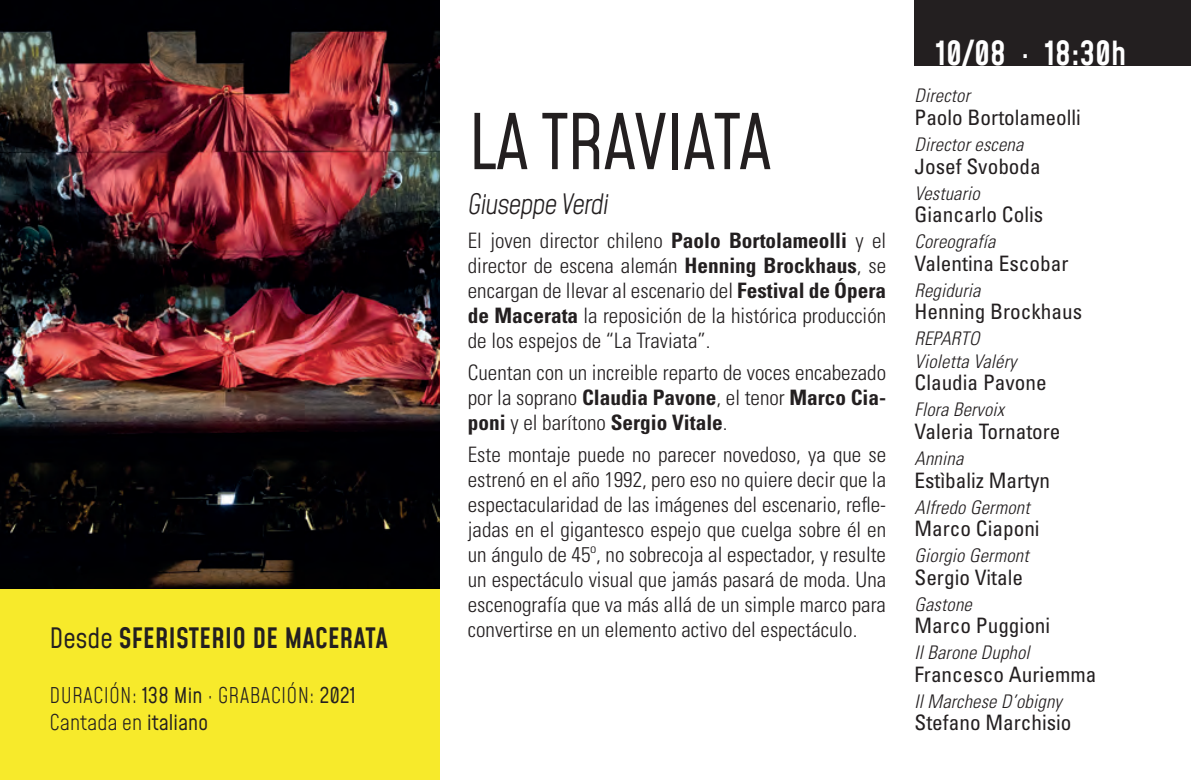
<style>
.page{position:relative;width:1191px;height:780px;background:#fff}
.page>*{position:absolute;margin:0;border:0;box-sizing:border-box;transform-origin:0 0}
.titulo_ópera{font:75px "Mohave";letter-spacing:-.03em;color:#231f20}
.fecha_hora{font:600 32.5px "Mohave";color:#fff}
.lugar{font:600 27.5px "Mohave";color:#231f20}
.Autor_ópera{font:italic 300 27.5px "Mohave";letter-spacing:-.03em;color:#231f20}
.TXT{font:300 condensed 21.25px/25px "Univers LT Std";color:#231f20;text-align:justify}
.Nombre_director{font:condensed 21.25px "Univers LT Std";color:#231f20}
.duración{font:300 21.25px "Mohave";letter-spacing:.01em;color:#231f20}
.Director{font:italic 300 condensed 18.75px "Univers LT Std";letter-spacing:.01em;color:#231f20}
.s1{font-weight:400}
.s2{font-weight:700}
</style>
<div class="page">
<div style="left:0;top:588px;width:439px;height:192px;background:#f7ea2b"></div>
<hr style="left:1190px;top:588px;width:1px;height:192px;background:#f7ea2b">
<img style="left:0;top:0;width:439px;height:588px">
<div style="left:914px;top:0;width:277px;height:65px;background:#231f20"></div>
<p class="lugar" style="left:50px;top:620px;width:340px"><span class="s1">Desde</span> SFERISTERIO DE MACERATA</p>
<p class="duración" style="left:50px;top:681px;width:308px">DURACIÓN: <span class="s1">138 Min</span> · GRABACIÓN: <span class="s1">2021</span></p>
<p class="duración" style="left:50px;top:709px;width:160px">Cantada en <span class="s1">italiano</span></p>
<p class="titulo_ópera" style="left:468px;top:95px;width:306px">LA TRAVIATA</p>
<p class="Autor_ópera" style="left:468px;top:187px;width:142px">Giuseppe Verdi</p>
<p class="TXT" style="left:468px;top:228px;width:420px">El joven director chileno <span class="s2">Paolo Bortolameolli</span> y el director de escena alemán <span class="s2">Henning Brockhaus</span>, se encargan de llevar al escenario del <span class="s2">Festival de Ópera de Macerata</span> la reposición de la histórica producción de los espejos de “La Traviata”.</p>
<p class="TXT" style="left:468px;top:360px;width:420px">Cuentan con un increible reparto de voces encabezado por la soprano <span class="s2">Claudia Pavone</span>, el tenor <span class="s2">Marco Cia&shy;poni</span> y el barítono <span class="s2">Sergio Vitale</span>.</p>
<p class="TXT" style="left:468px;top:442px;width:420px">Este montaje puede no parecer novedoso, ya que se estrenó en el año 1992, pero eso no quiere decir que la espectacularidad de las imágenes del escenario, refle&shy;jadas en el gigantesco espejo que cuelga sobre él en un ángulo de 45º, no sobrecoja al espectador, y resulte un espectáculo visual que jamás pasará de moda. Una escenografía que va más allá de un simple marco para convertirse en un elemento activo del espectáculo.</p>
<p class="fecha_hora" style="left:935px;top:33px;width:192px">10/08 · 18:30h</p>
<p class="Director" style="left:914px;top:85px;width:57px">Director</p>
<p class="Nombre_director" style="left:914px;top:104px;width:168px">Paolo Bortolameolli</p>
<p class="Director" style="left:914px;top:133px;width:110px">Director escena</p>
<p class="Nombre_director" style="left:914px;top:152px;width:128px">Josef Svoboda</p>
<p class="Director" style="left:914px;top:182px;width:67px">Vestuario</p>
<p class="Nombre_director" style="left:914px;top:201px;width:130px">Giancarlo Colis</p>
<p class="Director" style="left:914px;top:230px;width:83px">Coreografía</p>
<p class="Nombre_director" style="left:914px;top:250px;width:155px">Valentina Escobar</p>
<p class="Director" style="left:914px;top:279px;width:68px">Regiduria</p>
<p class="Nombre_director" style="left:914px;top:298px;width:169px">Henning Brockhaus</p>
<p class="Director" style="left:914px;top:327px;width:66px">REPARTO</p>
<p class="Director" style="left:914px;top:350px;width:103px">Violetta Valéry</p>
<p class="Nombre_director" style="left:914px;top:369px;width:134px">Claudia Pavone</p>
<p class="Director" style="left:914px;top:398px;width:91px">Flora Bervoix</p>
<p class="Nombre_director" style="left:914px;top:418px;width:148px">Valeria Tornatore</p>
<p class="Director" style="left:914px;top:447px;width:50px">Annina</p>
<p class="Nombre_director" style="left:914px;top:466px;width:137px">Estìbaliz Martyn</p>
<p class="Director" style="left:914px;top:495px;width:117px">Alfredo Germont</p>
<p class="Nombre_director" style="left:914px;top:515px;width:127px">Marco Ciaponi</p>
<p class="Director" style="left:914px;top:544px;width:116px">Giorgio Germont</p>
<p class="Nombre_director" style="left:914px;top:563px;width:110px">Sergio Vitale</p>
<p class="Director" style="left:914px;top:592px;width:59px">Gastone</p>
<p class="Nombre_director" style="left:914px;top:612px;width:137px">Marco Puggioni</p>
<p class="Director" style="left:914px;top:641px;width:117px">Il Barone Duphol</p>
<p class="Nombre_director" style="left:914px;top:660px;width:183px">Francesco Auriemma</p>
<p class="Director" style="left:914px;top:690px;width:149px">Il Marchese D’obigny</p>
<p class="Nombre_director" style="left:914px;top:709px;width:158px">Stefano Marchisio</p>
</div>
